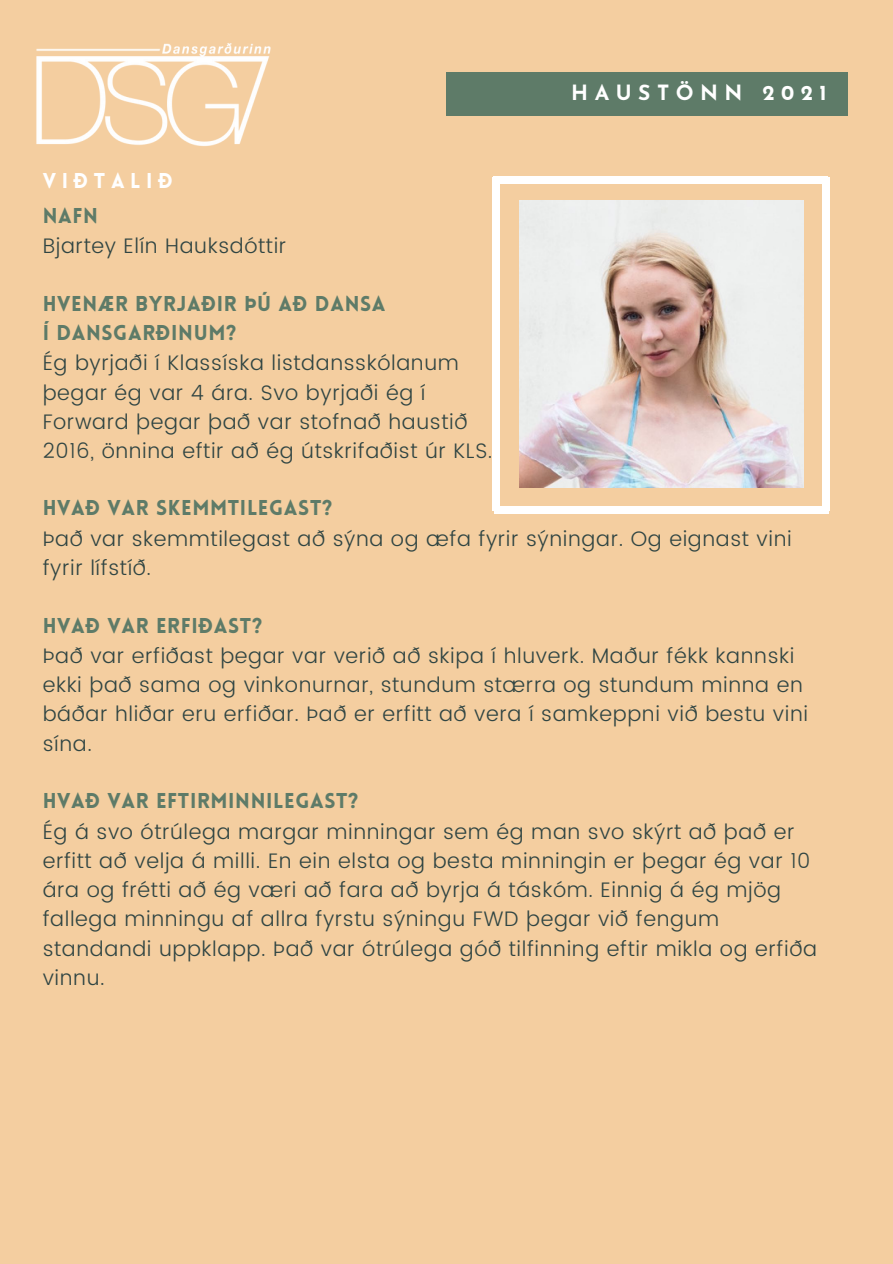
<style>
.page{position:relative;width:893px;height:1264px;background:#fff}
.page>*{position:absolute;margin:0;border:0;box-sizing:border-box;transform-origin:0 0}
.t1{font:300 21px/29.2px "Poppins";letter-spacing:.03em;color:#304543}
.t2{font:900 21px "Lovelo";letter-spacing:.03em;color:#5e7b68}
.t3{font:700 21px "Josefin Sans";letter-spacing:.31em;color:#fff}
.t4{font:900 21px "Lovelo";letter-spacing:.265em;color:#fff}
</style>
<div class="page">
<div style="left:0;top:0;width:892px;height:1263px;background:#f4cea0"></div>
<div style="left:446px;top:73px;width:401px;height:43px;background:#5e7b68"></div>
<img style="left:36px;top:43px;width:235px;height:103px">
<img style="left:519px;top:200px;width:284px;height:287px">
<div style="left:493px;top:176px;width:236px;height:7px;background:#fff"></div>
<div style="left:591px;top:176px;width:236px;height:7px;background:#fff"></div>
<div style="left:493px;top:177px;width:7px;height:236px;background:#fff"></div>
<div style="left:493px;top:276px;width:7px;height:235px;background:#fff"></div>
<div style="left:822px;top:177px;width:7px;height:236px;background:#fff"></div>
<div style="left:822px;top:276px;width:7px;height:235px;background:#fff"></div>
<div style="left:493px;top:506px;width:236px;height:7px;background:#fff"></div>
<div style="left:593px;top:506px;width:235px;height:7px;background:#fff"></div>
<p class="t3" style="left:571px;top:84px;width:257px">HAUSTÖNN 2021</p>
<p class="t4" style="left:43px;top:172px;width:132px">VIÐTALIÐ</p>
<p class="t2" style="left:43px;top:207px;width:57px">NAFN</p>
<p class="t1" style="left:43px;top:231px;width:245px">Bjartey Elín Hauksdóttir</p>
<p class="t2" style="left:43px;top:295px;width:344px">HVENÆR BYRJAÐIR ÞÚ AÐ DANSA</p>
<p class="t2" style="left:43px;top:324px;width:195px">Í DANSGARÐINUM?</p>
<p class="t1" style="left:43px;top:348px;width:417px">Ég byrjaði í Klassíska listdansskólanum</p>
<p class="t1" style="left:43px;top:377px;width:384px">þegar ég var 4 ára. Svo byrjaði ég í</p>
<p class="t1" style="left:43px;top:407px;width:426px">Forward þegar það var stofnað haustið</p>
<p class="t1" style="left:43px;top:436px;width:451px">2016, önnina eftir að ég útskrifaðist úr KLS.</p>
<p class="t2" style="left:43px;top:499px;width:291px">HVAÐ VAR SKEMMTILEGAST?</p>
<p class="t1" style="left:43px;top:524px;width:750px">Það var skemmtilegast að sýna og æfa fyrir sýningar. Og eignast vini fyrir lífstíð.</p>
<p class="t2" style="left:43px;top:616px;width:221px">HVAÐ VAR ERFIÐAST?</p>
<p class="t1" style="left:43px;top:641px;width:766px">Það var erfiðast þegar var verið að skipa í hluverk. Maður fékk kannski ekki það sama og vinkonurnar, stundum stærra og stundum minna en báðar hliðar eru erfiðar. Það er erfitt að vera í samkeppni við bestu vini sína.</p>
<p class="t2" style="left:43px;top:792px;width:317px">HVAÐ VAR EFTIRMINNILEGAST?</p>
<p class="t1" style="left:43px;top:816px;width:775px">Ég á svo ótrúlega margar minningar sem ég man svo skýrt að það er erfitt að velja á milli. En ein elsta og besta minningin er þegar ég var 10 ára og frétti að ég væri að fara að byrja á táskóm. Einnig á ég mjög fallega minningu af allra fyrstu sýningu FWD þegar við fengum standandi uppklapp. Það var ótrúlega góð tilfinning eftir mikla og erfiða vinnu.</p>
</div>
